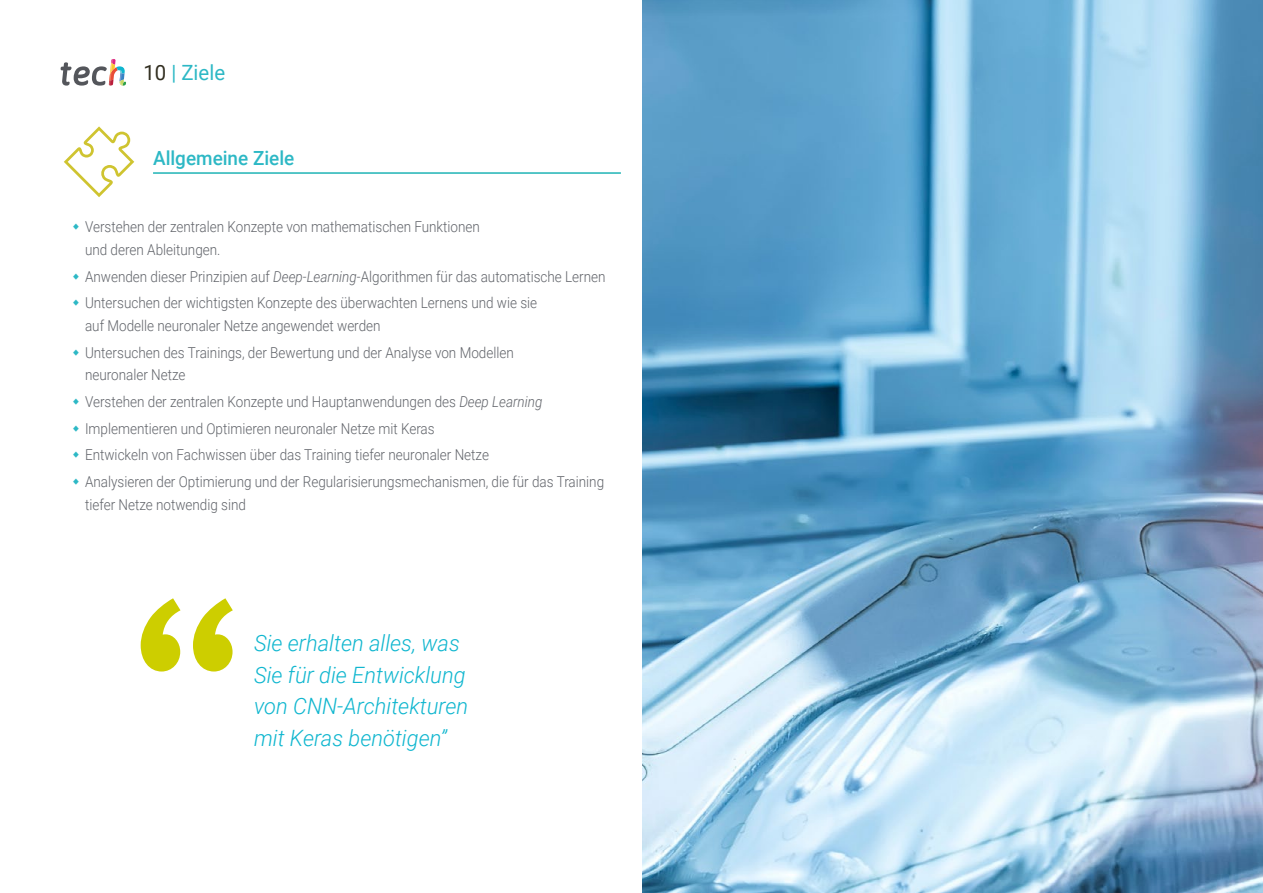
<style>
.page{position:relative;width:1263px;height:893px;background:#fff}
.page>*{position:absolute;margin:0;border:0;box-sizing:border-box;transform-origin:0 0}
.t1{font:italic 300 22.5px/31.5px "Roboto";color:#0fb6cf}
.t2{font:21px "Roboto";color:#2db8c5}
.t3{font:500 19.5px "Roboto";color:#2db8c5}
.t4{font:300 15px/26.7px "Roboto";color:#61646a;scale:.9 1}
.s1{color:#312e20}
.s2{font-style:italic}
</style>
<div class="page">
<hr style="left:153px;top:173px;width:468px;height:1px;background:#2db8c5">
<svg style="left:64px;top:126px;width:70px;height:71px"></svg>
<svg style="left:61px;top:59px;width:65px;height:27px"></svg>
<img style="left:642px;top:0;width:621px;height:893px">
<svg style="left:141px;top:598px;width:92px;height:73px"></svg>
<h2 class="t2" style="left:144px;top:57px;width:83px"><span class="s1">10</span> | Ziele</h2>
<h3 class="t3" style="left:153px;top:144px;width:143px">Allgemeine Ziele</h3>
<p class="t4" style="left:85px;top:215px;width:440px;line-height:22.5px">Verstehen der zentralen Konzepte von mathematischen Funktionen und deren Ableitungen.</p>
<p class="t4" style="left:85px;top:262px;width:580px">Anwenden dieser Prinzipien auf <span class="s2">Deep-Learning-</span>Algorithmen für das automatische Lernen<br>Untersuchen der wichtigsten Konzepte des überwachten Lernens und wie sie</p>
<p class="t4" style="left:85px;top:312px;width:478px">auf Modelle neuronaler Netze angewendet werden<br>Untersuchen des Trainings, der Bewertung und der Analyse von Modellen</p>
<p class="t4" style="left:85px;top:361px;width:578px">neuronaler Netze<br>Verstehen der zentralen Konzepte und Hauptanwendungen des <span class="s2">Deep Learning </span>Implementieren und Optimieren neuronaler Netze mit Keras<br>Entwickeln von Fachwissen über das Training tiefer neuronaler Netze<br>Analysieren der Optimierung und der Regularisierungsmechanismen, die für das Training</p>
<p class="t4" style="left:85px;top:490px;width:180px">tiefer Netze notwendig sind</p>
<h1 class="t1" style="left:254px;top:627px;width:216px">Sie erhalten alles, was<br>Sie für die Entwicklung von CNN-Architekturen mit Keras benötigen”</h1>
</div>
